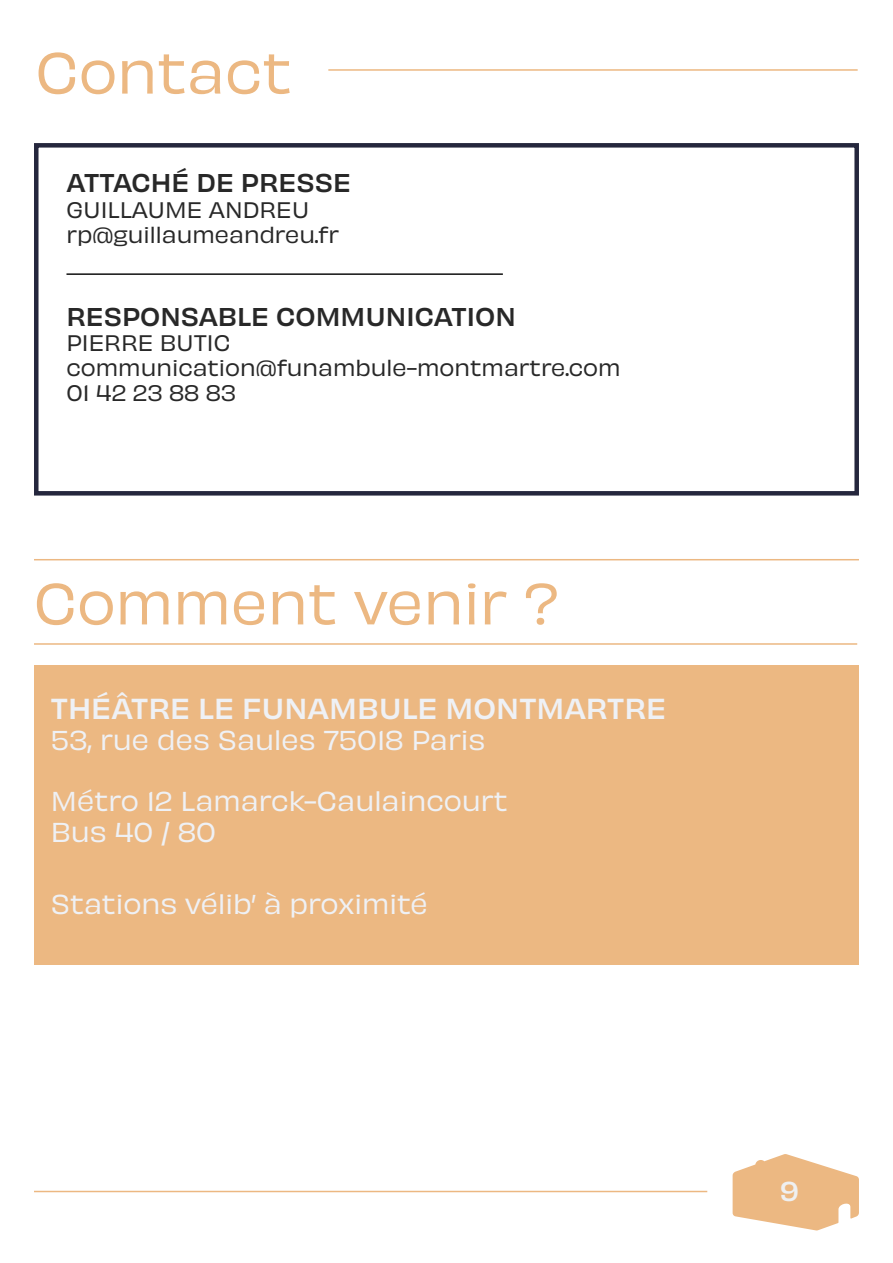
<style>
.page{position:relative;width:893px;height:1263px;background:#fff}
.page>*{position:absolute;margin:0;border:0;box-sizing:border-box;transform-origin:0 0}
.t1{font:54px "Obviously";color:#ecb882}
.t2{font:500 27px "Obviously";color:#eff1f5}
.t3{font:25.5px/30.6px "Obviously";color:#eff1f5}
.t4{font:500 25.5px "Obviously";color:#eff0f1}
.t5{font:500 24px "Obviously";color:#282828}
.t6{font:21px/25.2px "Obviously";color:#282828}
</style>
<div class="page">
<hr style="left:34px;top:1191px;width:673px;height:1px;background:#ecb882">
<svg style="left:733px;top:1154px;width:126px;height:76px"></svg>
<div style="left:34px;top:143px;width:825px;height:353px;border:4px solid #25273d"></div>
<hr style="left:66px;top:273px;width:437px;height:2px;background:#1b1b1b">
<hr style="left:34px;top:559px;width:825px;height:1px;background:#ecb882">
<hr style="left:34px;top:643px;width:823px;height:2px;background:#ecb882">
<div style="left:34px;top:665px;width:825px;height:299px;background:#ecb882"></div>
<hr style="left:328px;top:69px;width:530px;height:2px;background:#ecb882">
<h1 class="t1" style="left:36px;top:32px;width:258px">Contact</h1>
<p class="t5" style="left:66px;top:164px;width:286px">ATTACHÉ DE PRESSE</p>
<p class="t6" style="left:66px;top:195px;width:274px">GUILLAUME ANDREU rp@guillaumeandreu.fr</p>
<p class="t5" style="left:66px;top:297px;width:451px">RESPONSABLE COMMUNICATION</p>
<p class="t6" style="left:66px;top:328px;width:556px">PIERRE BUTIC communication@funambule-montmartre.com<br>01 42 23 88 83</p>
<h1 class="t1" style="left:34px;top:562px;width:526px">Comment venir ?</h1>
<p class="t2" style="left:51px;top:688px;width:617px">THÉÂTRE LE FUNAMBULE MONTMARTRE</p>
<p class="t3" style="left:51px;top:723px;width:436px">53, rue des Saules 75018 Paris</p>
<p class="t3" style="left:51px;top:784px;width:458px">Métro 12 Lamarck-Caulaincourt<br>Bus 40 / 80</p>
<p class="t3" style="left:51px;top:886px;width:378px">Stations vélib’ à proximité</p>
<p class="t4" style="left:780px;top:1171px;width:21px">9</p>
</div>
